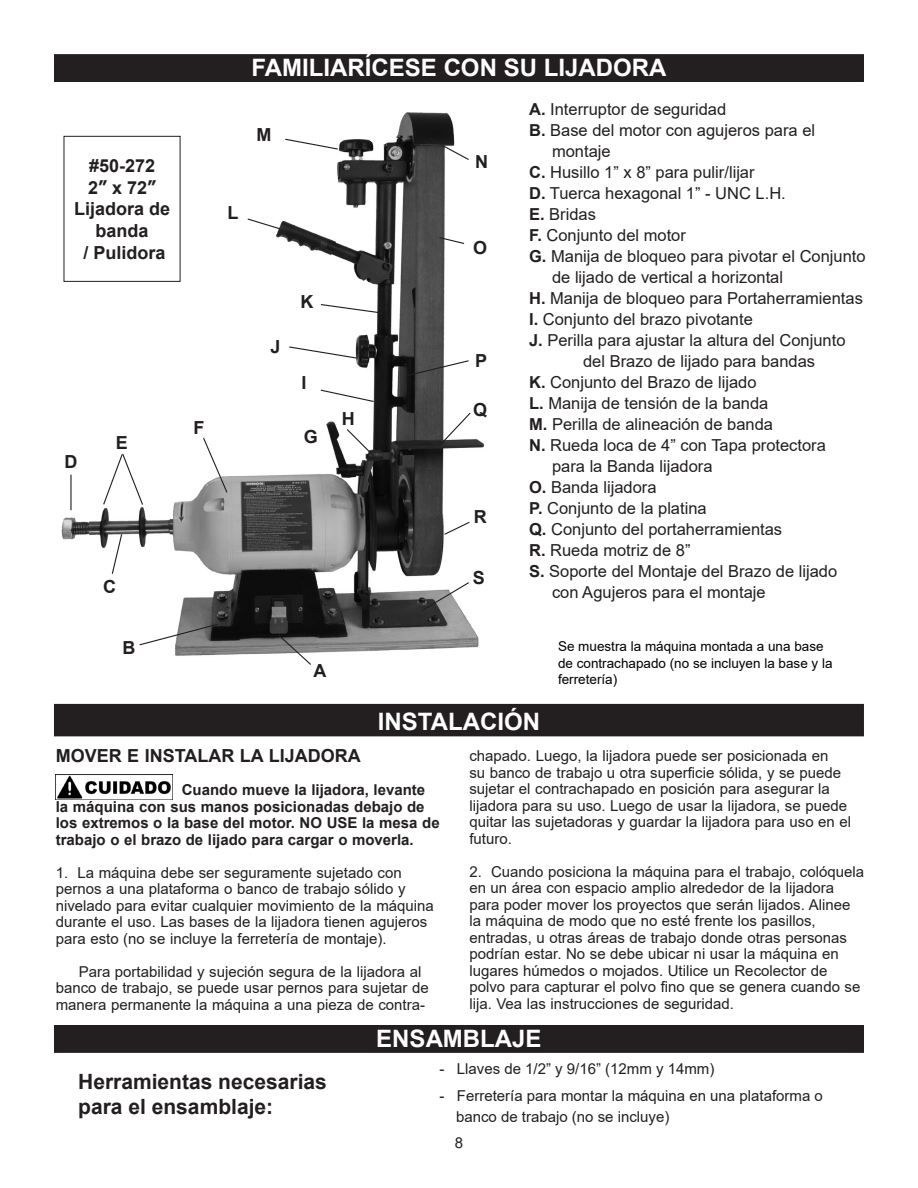
<style>
.page{position:relative;width:918px;height:1188px;background:#fff}
.page>*{position:absolute;margin:0;border:0;box-sizing:border-box;transform-origin:0 0}
.t1{font:700 24px "Arial";color:#fff}
.t2{font:700 21px "Arial";color:#231f20}
.t3{font:700 18px/21.6px "Arial";color:#231f20;text-align:center}
.t4{font:16.5px/21px "Arial";color:#231f20}
.t5{font:15px/16.5px "Arial";color:#231f20}
.t6{font:700 15px/16.5px "Arial";color:#231f20}
.t7{font:13.5px/16.2px "Arial";color:#000}
.s1{font-family:"Tahoma"}
.s2{font-weight:700}
</style>
<div class="page">
<div style="left:55px;top:55px;width:808px;height:26px;background:#231f20"></div>
<div style="left:54px;top:54px;width:810px;height:28px;border:2px solid #231f20"></div>
<div style="left:55px;top:1026px;width:808px;height:26px;background:#231f20"></div>
<div style="left:54px;top:1025px;width:810px;height:28px;border:2px solid #231f20"></div>
<div style="left:55px;top:705px;width:808px;height:31px;background:#231f20"></div>
<div style="left:54px;top:704px;width:810px;height:32px;border:2px solid #231f20"></div>
<img style="left:56px;top:774px;width:117px;height:25px">
<img style="left:61px;top:112px;width:423px;height:544px">
<svg style="left:277px;top:633px;width:35px;height:32px"></svg>
<svg style="left:138px;top:623px;width:81px;height:23px"></svg>
<svg style="left:111px;top:533px;width:12px;height:42px"></svg>
<hr style="left:70px;top:475px;width:2px;height:35px;background:#231f20">
<svg style="left:102px;top:453px;width:42px;height:53px"></svg>
<svg style="left:202px;top:437px;width:26px;height:57px"></svg>
<svg style="left:320px;top:303px;width:65px;height:11px"></svg>
<svg style="left:288px;top:346px;width:70px;height:13px"></svg>
<svg style="left:284px;top:138px;width:55px;height:12px"></svg>
<svg style="left:246px;top:218px;width:35px;height:12px"></svg>
<svg style="left:428px;top:137px;width:42px;height:24px"></svg>
<svg style="left:438px;top:236px;width:27px;height:9px"></svg>
<svg style="left:405px;top:359px;width:65px;height:18px"></svg>
<svg style="left:443px;top:521px;width:28px;height:15px"></svg>
<svg style="left:420px;top:581px;width:50px;height:31px"></svg>
<div style="left:64px;top:136px;width:116px;height:145px;background:#fff"></div>
<div style="left:64px;top:136px;width:116px;height:146px;border:1px solid #231f20"></div>
<svg style="left:320px;top:389px;width:55px;height:14px"></svg>
<svg style="left:437px;top:411px;width:35px;height:37px"></svg>
<svg style="left:346px;top:428px;width:29px;height:30px"></svg>
<p class="t3" style="left:89px;top:155px;width:68px">#50-272</p>
<p class="t3" style="left:88px;top:177px;width:69px">2<span class="s1">”</span> x 72<span class="s1">”</span></p>
<p class="t3" style="left:74px;top:198px;width:98px">Lijadora de banda</p>
<p class="t3" style="left:84px;top:242px;width:84px">/ Pulidora</p>
<p class="t3" style="left:64px;top:451px;width:14px">D</p>
<p class="t3" style="left:116px;top:432px;width:14px">E</p>
<p class="t3" style="left:103px;top:576px;width:14px">C</p>
<p class="t3" style="left:123px;top:637px;width:14px">B</p>
<p class="t3" style="left:194px;top:417px;width:12px">F</p>
<p class="t3" style="left:227px;top:202px;width:12px">L</p>
<p class="t1" style="left:252px;top:51px;width:416px">FAMILIARÍCESE CON SU LIJADORA</p>
<p class="t3" style="left:257px;top:124px;width:16px">M</p>
<p class="t3" style="left:270px;top:336px;width:12px">J</p>
<p class="t3" style="left:301px;top:291px;width:14px">K</p>
<p class="t3" style="left:301px;top:372px;width:7px">I</p>
<p class="t3" style="left:304px;top:426px;width:16px">G</p>
<p class="t3" style="left:342px;top:408px;width:14px">H</p>
<p class="t3" style="left:475px;top:151px;width:14px">N</p>
<p class="t3" style="left:473px;top:237px;width:16px">O</p>
<p class="t3" style="left:475px;top:350px;width:14px">P</p>
<p class="t3" style="left:473px;top:399px;width:16px">Q</p>
<p class="t3" style="left:474px;top:506px;width:14px">R</p>
<p class="t3" style="left:473px;top:567px;width:14px">S</p>
<p class="t4" style="left:529px;top:99px;width:199px"><span class="s2">A.</span> Interruptor de seguridad</p>
<p class="t4" style="left:552px;top:120px;width:265px;text-indent:-23px"><span class="s2">B.</span> Base del motor con agujeros para el montaje</p>
<p class="t4" style="left:529px;top:162px;width:227px"><span class="s2">C.</span> Husillo 1” x 8” para pulir/lijar</p>
<p class="t4" style="left:529px;top:183px;width:258px"><span class="s2">D.</span> Tuerca hexagonal 1” - UNC L.H.</p>
<p class="t4" style="left:529px;top:204px;width:68px"><span class="s2">E.</span> Bridas</p>
<p class="t4" style="left:529px;top:225px;width:158px"><span class="s2">F.</span> Conjunto del motor</p>
<p class="t4" style="left:552px;top:246px;width:315px;text-indent:-23px"><span class="s2">G.</span> Manija de bloqueo para pivotar el Conjunto de lijado de vertical a horizontal</p>
<p class="t4" style="left:529px;top:288px;width:335px"><span class="s2">H.</span> Manija de bloqueo para Portaherramientas</p>
<p class="t4" style="left:529px;top:309px;width:225px"><span class="s2">I.</span> Conjunto del brazo pivotante</p>
<p class="t4" style="left:529px;top:330px;width:318px"><span class="s2">J.</span> Perilla para ajustar la altura del Conjunto</p>
<p class="t4" style="left:583px;top:351px;width:234px">del Brazo de lijado para bandas</p>
<p class="t4" style="left:529px;top:372px;width:229px"><span class="s2">K.</span> Conjunto del Brazo de lijado</p>
<p class="t4" style="left:529px;top:393px;width:241px"><span class="s2">L.</span> Manija de tensión de la banda</p>
<p class="t4" style="left:529px;top:414px;width:245px"><span class="s2">M.</span> Perilla de alineación de banda</p>
<p class="t4" style="left:529px;top:435px;width:298px"><span class="s2">N.</span> Rueda loca de 4” con Tapa protectora</p>
<p class="t4" style="left:552px;top:456px;width:162px">para la Banda lijadora</p>
<p class="t4" style="left:529px;top:477px;width:129px"><span class="s2">O.</span> Banda lijadora</p>
<p class="t4" style="left:529px;top:498px;width:179px"><span class="s2">P.</span> Conjunto de la platina</p>
<p class="t4" style="left:529px;top:519px;width:255px"><span class="s2">Q.</span> Conjunto del portaherramientas</p>
<p class="t4" style="left:529px;top:540px;width:163px"><span class="s2">R.</span> Rueda motriz de 8”</p>
<p class="t4" style="left:529px;top:561px;width:310px"><span class="s2">S.</span> Soporte del Montaje del Brazo de lijado</p>
<p class="t4" style="left:552px;top:582px;width:215px">con Agujeros para el montaje</p>
<p class="t3" style="left:314px;top:660px;width:14px">A</p>
<p class="t1" style="left:378px;top:705px;width:164px">INSTALACIÓN</p>
<p class="t7" style="left:558px;top:638px;width:276px">Se muestra la máquina montada a una base de contrachapado (no se incluyen la base y la ferretería)</p>
<p class="t3" style="left:56px;top:745px;width:307px">MOVER E INSTALAR LA LIJADORA</p>
<p class="t6" style="left:56px;top:782px;width:385px;text-indent:126px">Cuando mueve la lijadora, levante la máquina con sus manos posicionadas debajo de los extremos o la base del motor. NO USE la mesa de trabajo o el brazo de lijado para cargar o moverla.</p>
<p class="t5" style="left:56px;top:864px;width:380px">1. La máquina debe ser seguramente sujetado con pernos a una plataforma o banco de trabajo sólido y nivelado para evitar cualquier movimiento de la máquina durante el uso. Las bases de la lijadora tienen agujeros para esto (no se incluye la ferretería de montaje).</p>
<p class="t5" style="left:56px;top:963px;width:375px;text-indent:23px">Para portabilidad y sujeción segura de la lijadora al banco de trabajo, se puede usar pernos para sujetar de manera permanente la máquina a una pieza de contra-</p>
<p class="t5" style="left:469px;top:748px;width:383px">chapado. Luego, la lijadora puede ser posicionada en<br>su banco de trabajo u otra superficie sólida, y se puede sujetar el contrachapado en posición para asegurar la lijadora para su uso. Luego de usar la lijadora, se puede quitar las sujetadoras y guardar la lijadora para uso en el futuro.</p>
<p class="t5" style="left:469px;top:863px;width:396px">2. Cuando posiciona la máquina para el trabajo, colóquela en un área con espacio amplio alrededor de la lijadora para poder mover los proyectos que serán lijados. Alinee la máquina de modo que no esté frente los pasillos, entradas, u otras áreas de trabajo donde otras personas podrían estar. No se debe ubicar ni usar la máquina en lugares húmedos o mojados. Utilice un Recolector de polvo para capturar el polvo fino que se genera cuando se lija. Vea las instrucciones de seguridad.</p>
<p class="t2" style="left:78px;top:1067px;width:250px">Herramientas necesarias</p>
<p class="t2" style="left:78px;top:1092px;width:196px">para el ensamblaje:</p>
<p class="t1" style="left:376px;top:1021px;width:167px">ENSAMBLAJE</p>
<p class="t5" style="left:439px;top:1061px;width:277px">- Llaves de 1/2” y 9/16” (12mm y 14mm)</p>
<p class="t5" style="left:456px;top:1085px;width:368px;line-height:21px;text-indent:-17px">- Ferretería para montar la máquina en una plataforma o banco de trabajo (no se incluye)</p>
<p class="t5" style="left:455px;top:1135px;width:10px">8</p>
</div>
